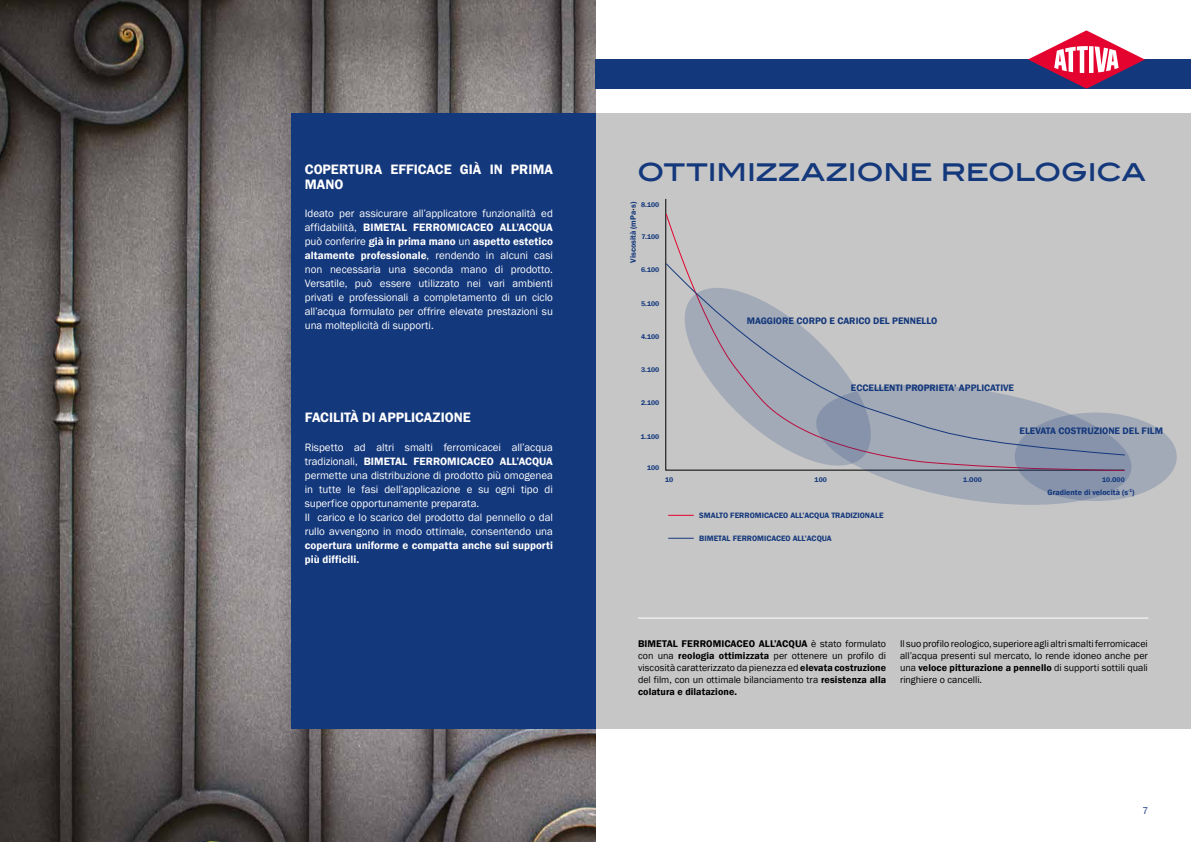
<style>
.page{position:relative;width:1191px;height:842px;background:#fff}
.page>*{position:absolute;margin:0;border:0;box-sizing:border-box;transform-origin:0 0}
.t1{font:500 29px "Blair ITC";letter-spacing:-.025em;color:#14387c}
.t2{font:600 14px/14.4px "Franklin Gothic";color:#fff}
.t3{font:11px/14px "Franklin Gothic";letter-spacing:-.005em;color:#fff;text-align:justify}
.t4{font:600 11px/14px "Franklin Gothic";letter-spacing:.005em;color:#fff}
.t5{font:10px/12px "Franklin Gothic";color:#000;text-align:justify}
.t6{font:10px "Franklin Gothic";color:#14387c}
.t7{font:600 9.7px "Franklin Gothic";color:#14387c}
.t8{font:600 8px "Franklin Gothic";color:#14387c}
.t9{font:600 7px "Franklin Gothic";color:#14387c}
.s1{font-weight:600}
</style>
<div class="page">
<div style="left:595px;top:113px;width:596px;height:616px;background:#c6c6c6"></div>
<img style="left:0;top:0;width:595px;height:842px">
<div style="left:291px;top:113px;width:304px;height:616px;background:#14387c"></div>
<div style="left:595px;top:59px;width:596px;height:30px;background:#14387c"></div>
<svg style="left:1028px;top:30px;width:116px;height:59px"></svg>
<hr style="left:638px;top:618px;width:510px;height:1px;background:#fff">
<svg style="left:668px;top:538px;width:25px;height:1px"></svg>
<svg style="left:668px;top:515px;width:25px;height:1px"></svg>
<svg style="left:665px;top:263px;width:24px;height:193px"></svg>
<svg style="left:672px;top:275px;width:176px;height:196px"></svg>
<svg style="left:811px;top:376px;width:325px;height:129px;fill:#a3aab7"></svg>
<svg style="left:1014px;top:412px;width:162px;height:89px;background:#8e98ad"></svg>
<p class="t2" style="left:305px;top:163px;width:250px">COPERTURA EFFICACE GIÀ IN PRIMA<br>MANO</p>
<p class="t3" style="left:305px;top:207px;width:250px">Ideato per assicurare all’applicatore funzionalità ed affidabilità, <span class="s1">BIMETAL FERROMICACEO ALL’ACQUA </span>può conferire <span class="s1">già in prima mano</span> un <span class="s1">aspetto estetico altamente professionale</span>, rendendo in alcuni casi non necessaria una seconda mano di prodotto.<br>Versatile, può essere utilizzato nei vari ambienti privati e professionali a completamento di un ciclo all’acqua formulato per offrire elevate prestazioni su una molteplicità di supporti.</p>
<p class="t2" style="left:305px;top:411px;width:167px">FACILITÀ DI APPLICAZIONE</p>
<p class="t3" style="left:305px;top:441px;width:250px;text-align:left">Rispetto ad altri smalti ferromicacei all’acqua tradizionali, <span class="s1">BIMETAL FERROMICACEO ALL’ACQUA </span>permette una distribuzione di prodotto più omogenea in tutte le fasi dell’applicazione e su ogni tipo di superfice opportunamente preparata.<br>Il carico e lo scarico del prodotto dal pennello o dal rullo avvengono in modo ottimale, consentendo una</p>
<p class="t4" style="left:305px;top:539px;width:250px">copertura uniforme e compatta anche sui supporti più difficili.</p>
<h1 class="t1" style="left:637px;top:160px;width:510px">OTTIMIZZAZIONE REOLOGICA</h1>
<p class="t9" style="left:641px;top:201px;width:20px">8.100</p>
<p class="t9" style="left:641px;top:234px;width:19px">7.100</p>
<p class="t9" style="left:641px;top:267px;width:20px">6.100</p>
<p class="t9" style="left:641px;top:300px;width:20px">5.100</p>
<p class="t9" style="left:641px;top:334px;width:20px">4.100</p>
<p class="t9" style="left:641px;top:367px;width:20px">3.100</p>
<p class="t9" style="left:641px;top:400px;width:20px">2.100</p>
<p class="t9" style="left:641px;top:433px;width:20px">1.100</p>
<p class="t9" style="left:647px;top:465px;width:14px">100</p>
<p class="t8" style="left:629px;top:263px;width:62px;rotate:-90deg">Viscosità (mPa<sup>.</sup>s)</p>
<p class="t7" style="left:746px;top:317px;width:192px">MAGGIORE CORPO E CARICO DEL PENNELLO</p>
<p class="t7" style="left:851px;top:383px;width:165px">ECCELLENTI PROPRIETA’ APPLICATIVE</p>
<p class="t7" style="left:1019px;top:427px;width:145px">ELEVATA COSTRUZIONE DEL FILM</p>
<p class="t9" style="left:665px;top:476px;width:10px">10</p>
<p class="t9" style="left:814px;top:476px;width:14px">100</p>
<p class="t9" style="left:963px;top:476px;width:20px">1.O00</p>
<p class="t9" style="left:1102px;top:476px;width:24px">10.O00</p>
<p class="t8" style="left:699px;top:512px;width:186px">SMALTO FERROMICACEO ALL’ACQUA TRADIZIONALE</p>
<p class="t8" style="left:699px;top:535px;width:134px">BIMETAL FERROMICACEO ALL’ACQUA</p>
<p class="t8" style="left:1047px;top:488px;width:88px">Gradiente di velocità (s<sup>-1</sup>)</p>
<p class="t5" style="left:638px;top:638px;width:250px"><span class="s1">BIMETAL FERROMICACEO ALL’ACQUA</span> è stato formulato con una <span class="s1">reologia ottimizzata</span> per ottenere un profilo di viscosità caratterizzato da pienezza ed <span class="s1">elevata costruzione </span>del film, con un ottimale bilanciamento tra <span class="s1">resistenza alla colatura e dilatazione.</span></p>
<p class="t5" style="left:900px;top:638px;width:249px">Il suo profilo reologico, superiore agli altri smalti ferromicacei all’acqua presenti sul mercato, lo rende idoneo anche per una <span class="s1">veloce pitturazione a pennello</span> di supporti sottili quali ringhiere o cancelli.</p>
<p class="t6" style="left:1142px;top:806px;width:7px">7</p>
</div>
